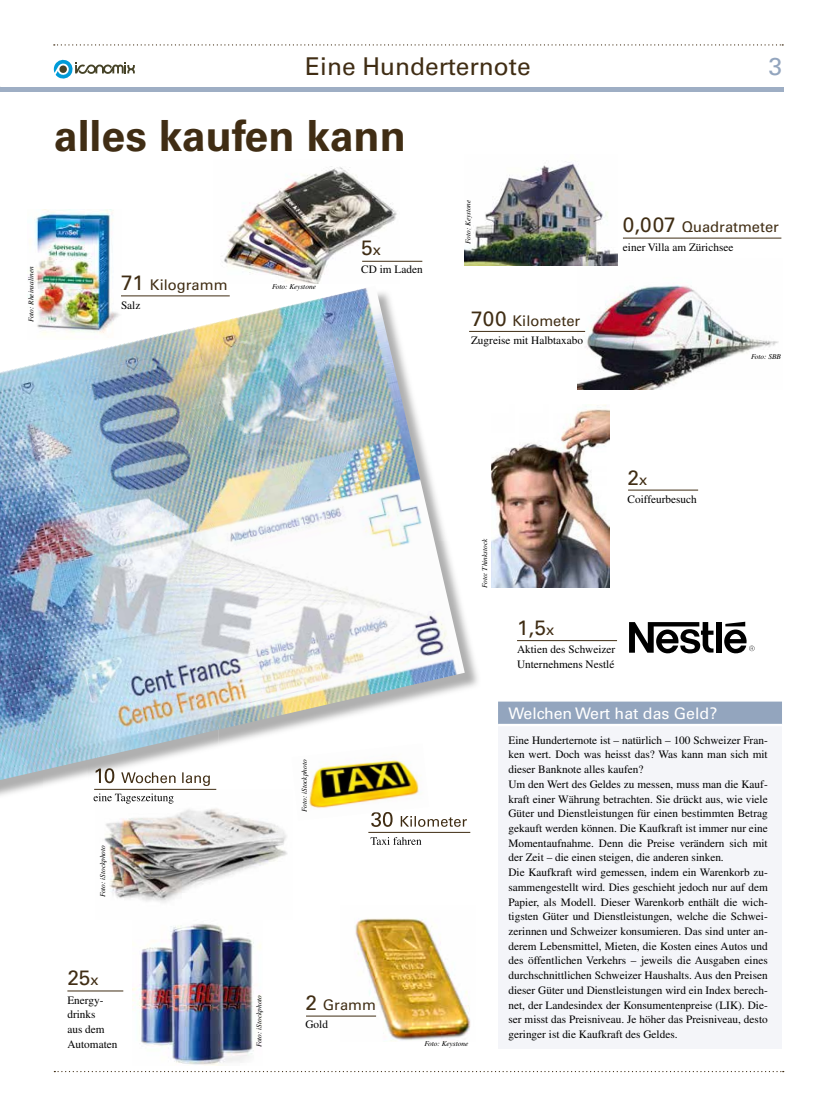
<style>
.page{position:relative;width:833px;height:1117px;background:#fff}
.page>*{position:absolute;margin:0;border:0;box-sizing:border-box;transform-origin:0 0}
.t1{font:700 42.88px "Univers CE";color:#402d14}
.t2{font:500 24.5px "Univers CE";color:#402d14}
.t3{font:500 24.5px "Univers CE";color:#93a5be}
.t4{font:500 20.88px "Univers CE";color:#402d14}
.t5{font:500 15.88px "Univers CE";color:#fff}
.t6{font:500 14.75px "Univers CE";color:#402d14}
.t7{font:11.25px/14.8px "Times";color:#000}
.t8{font:italic 7.38px "Times";color:#000}
.s1{font-size:20.88px}
.s2{font-size:14.75px}
</style>
<div class="page">
<svg style="left:54px;top:44px;width:729px;height:2px"></svg>
<div style="left:0;top:87px;width:783px;height:5px;background:#9eaec4"></div>
<svg style="left:54px;top:60px;width:81px;height:19px"></svg>
<img style="left:577px;top:259px;width:202px;height:130px">
<img style="left:340px;top:918px;width:131px;height:123px">
<img style="left:104px;top:796px;width:184px;height:107px">
<img style="left:34px;top:209px;width:79px;height:76px">
<img style="left:224px;top:166px;width:175px;height:117px">
<img style="left:491px;top:404px;width:118px;height:183px">
<svg style="left:629px;top:622px;width:84px;height:31px"></svg>
<div style="left:716px;top:622px;width:6px;height:30px;background:#000"></div>
<svg style="left:724px;top:621px;width:30px;height:32px"></svg>
<img style="left:465px;top:161px;width:152px;height:104px">
<img style="left:465px;top:668px;width:13px;height:20px">
<img style="left:394px;top:820px;width:77px;height:25px">
<img style="left:368px;top:826px;width:26px;height:19px">
<img style="left:309px;top:779px;width:111px;height:41px">
<img style="left:99px;top:779px;width:15px;height:4px">
<img style="left:123px;top:779px;width:87px;height:6px">
<img style="left:95px;top:793px;width:78px;height:10px">
<img style="left:371px;top:811px;width:22px;height:15px">
<img style="left:401px;top:815px;width:66px;height:11px">
<img style="left:370px;top:836px;width:51px;height:8px">
<img style="left:0;top:285px;width:465px;height:494px">
<hr style="left:67px;top:990px;width:56px;height:1px;background:#402d14">
<hr style="left:94px;top:788px;width:122px;height:1px;background:#402d14">
<hr style="left:517px;top:640px;width:100px;height:1px;background:#402d14">
<hr style="left:306px;top:1015px;width:70px;height:1px;background:#402d14">
<hr style="left:628px;top:489px;width:70px;height:1px;background:#402d14">
<hr style="left:362px;top:261px;width:60px;height:1px;background:#402d14">
<hr style="left:368px;top:831px;width:102px;height:1px;background:#402d14">
<hr style="left:623px;top:238px;width:158px;height:1px;background:#402d14">
<hr style="left:121px;top:295px;width:109px;height:1px;background:#402d14">
<div style="left:498px;top:701px;width:283px;height:347px;background:#f4f5f9"></div>
<div style="left:498px;top:701px;width:284px;height:23px;background:#93a5be"></div>
<hr style="left:498px;top:723px;width:284px;height:3px;background:#fff">
<hr style="left:469px;top:331px;width:116px;height:1px;background:#402d14">
<img style="left:132px;top:924px;width:129px;height:141px">
<p class="t8" style="left:27px;top:322px;width:57px;rotate:-90deg">Foto: Rheinsalinen</p>
<h2 class="t2" style="left:305px;top:52px;width:227px">Eine Hunderternote</h2>
<h2 class="t3" style="left:768px;top:52px;width:15px">3</h2>
<h1 class="t1" style="left:54px;top:111px;width:354px">alles kaufen kann</h1>
<h3 class="t6" style="left:121px;top:276px;width:108px"><span class="s1">71</span> Kilogramm</h3>
<p class="t7" style="left:121px;top:297px;width:21px">Salz</p>
<p class="t8" style="left:272px;top:282px;width:45px">Foto: Keystone</p>
<h3 class="t4" style="left:361px;top:235px;width:21px">5<span class="s2">x</span></h3>
<p class="t7" style="left:361px;top:262px;width:63px">CD im Laden</p>
<p class="t8" style="left:464px;top:243px;width:45px;rotate:-90deg">Foto: Keystone</p>
<h3 class="t6" style="left:471px;top:312px;width:111px"><span class="s1">700</span> Kilometer</h3>
<p class="t7" style="left:471px;top:333px;width:114px">Zugreise mit Halbtaxabo</p>
<h3 class="t6" style="left:623px;top:218px;width:157px"><span class="s1">0,007</span> Quadratmeter</h3>
<p class="t7" style="left:623px;top:239px;width:112px">einer Villa am Zürichsee</p>
<p class="t8" style="left:751px;top:352px;width:32px">Foto: SBB</p>
<p class="t8" style="left:99px;top:897px;width:53px;rotate:-90deg">Foto: iStockphoto</p>
<h3 class="t4" style="left:67px;top:965px;width:33px">25<span class="s2">x</span></h3>
<p class="t7" style="left:67px;top:992px;width:52px">Energy&shy;drinks<br>aus dem<br>Automaten</p>
<p class="t8" style="left:300px;top:811px;width:53px;rotate:-90deg">Foto: iStockphoto</p>
<p class="t8" style="left:255px;top:1046px;width:53px;rotate:-90deg">Foto: iStockphoto</p>
<h3 class="t6" style="left:305px;top:996px;width:72px"><span class="s1">2</span> Gramm</h3>
<p class="t7" style="left:305px;top:1016px;width:24px">Gold</p>
<p class="t8" style="left:480px;top:587px;width:51px;rotate:-90deg">Foto: Thinkstock</p>
<p class="t8" style="left:424px;top:1038px;width:45px">Foto: Keystone</p>
<h3 class="t4" style="left:627px;top:465px;width:21px">2<span class="s2">x</span></h3>
<p class="t7" style="left:627px;top:491px;width:71px">Coiffeurbesuch</p>
<h3 class="t4" style="left:517px;top:615px;width:39px">1,5<span class="s2">x</span></h3>
<p class="t7" style="left:517px;top:642px;width:100px">Aktien des Schweizer<br>Unternehmens Nestlé</p>
<h3 class="t5" style="left:508px;top:703px;width:210px">Welchen Wert hat das Geld?</h3>
<p class="t7" style="left:508px;top:732px;width:261px">Eine Hunderternote ist – natürlich – 100 Schweizer Fran&shy;ken wert. Doch was heisst das? Was kann man sich mit dieser Banknote alles kaufen?<br>Um den Wert des Geldes zu messen, muss man die Kauf&shy;kraft einer Währung betrachten. Sie drückt aus, wie viele Güter und Dienstleistungen für einen bestimmten Betrag gekauft werden können. Die Kaufkraft ist immer nur eine Momentaufnahme. Denn die Preise verändern sich mit der Zeit – die einen steigen, die anderen sinken.<br>Die Kaufkraft wird gemessen, indem ein Warenkorb zu&shy;sammengestellt wird. Dies geschieht jedoch nur auf dem Papier, als Modell. Dieser Warenkorb enthält die wich&shy;tigsten Güter und Dienstleistungen, welche die Schwei&shy;zerinnen und Schweizer konsumieren. Das sind unter an&shy;derem Lebensmittel, Mieten, die Kosten eines Autos und des öffentlichen Verkehrs – jeweils die Ausgaben eines durchschnittlichen Schweizer Haushalts. Aus den Preisen dieser Güter und Dienstleistungen wird ein Index berech&shy;net, der Landesindex der Konsumentenpreise (LIK). Die&shy;ser misst das Preisniveau. Je höher das Preisniveau, desto geringer ist die Kaufkraft des Geldes.</p>
</div>
